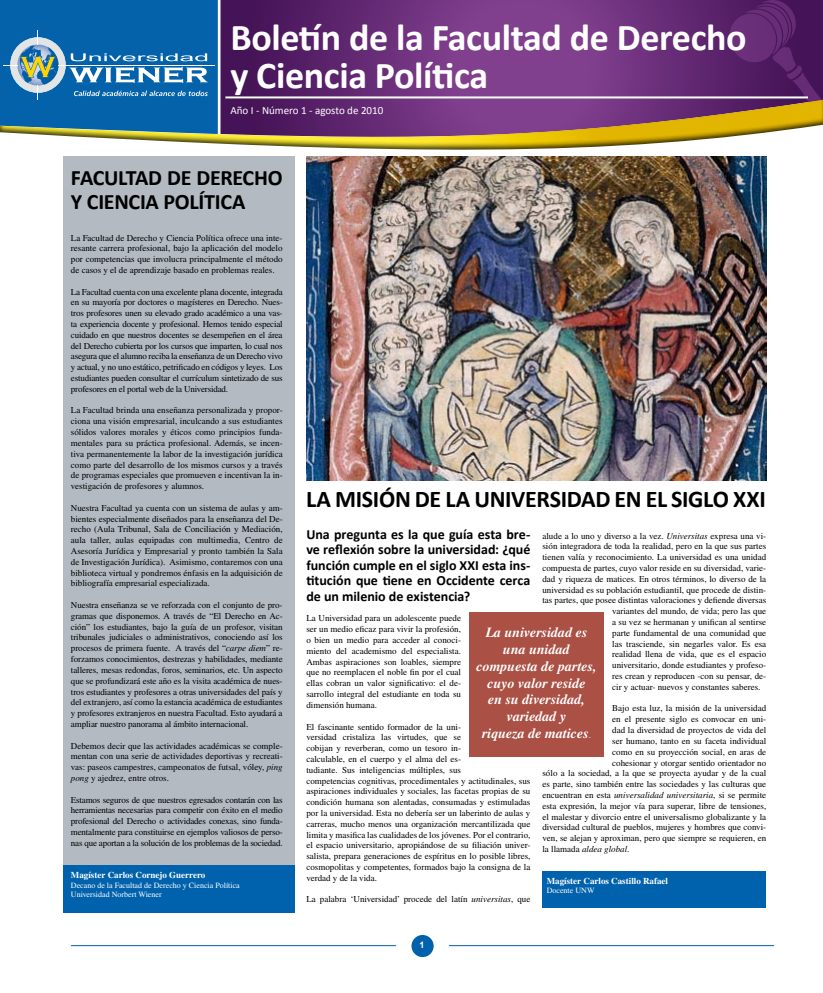
<style>
.page{position:relative;width:823px;height:993px;background:#fff}
.page>*{position:absolute;margin:0;border:0;box-sizing:border-box;transform-origin:0 0}
.t1{font:700 38px/38px "Calibri";letter-spacing:-.01em;color:#fff}
.t2{font:700 24px "Calibri";letter-spacing:-.015em;color:#000}
.t3{font:700 22px/24.2px "Calibri";letter-spacing:-.015em;color:#000}
.t4{font:700 14px/15.4px "Calibri";letter-spacing:-.005em;color:#000;text-align:justify}
.t5{font:italic 700 14px/16.8px "Times";color:#fff;text-align:center}
.t6{font:11px "Calibri";color:#fff}
.t7{font:9px/10.8px "Times";color:#000;text-align:justify}
.t8{font:700 9px "Times";color:#fff}
.t9{font:italic 9px "Times";color:#000}
.t10{font:700 9px "Arial";color:#fff}
.t11{font:8px/9.6px "Times";color:#fff}
.s1{font-style:italic}
.s2{font-style:normal}
.s3{font-weight:400;font-style:normal;font-size:9px}
</style>
<div class="page">
<div style="left:411px;top:934px;width:22px;height:22px;background:#0062ac;border-radius:50%"></div>
<hr style="left:71px;top:944px;width:324px;height:1px;background:#0062ac">
<hr style="left:449px;top:944px;width:324px;height:1px;background:#0062ac">
<svg style="left:220px;top:0;width:507px;height:99px;background:#6b307a"></svg>
<div style="left:542px;top:870px;width:223px;height:37px;background:#0062ac"></div>
<div style="left:63px;top:864px;width:231px;height:48px;background:#0062ac"></div>
<img style="left:306px;top:156px;width:459px;height:324px">
<div style="left:63px;top:156px;width:231px;height:708px;background:#b3bac1"></div>
<div style="left:469px;top:612px;width:134px;height:144px;background:#aa5044"></div>
<svg style="left:727px;top:0;width:95px;height:99px;background:#562067"></svg>
<hr style="left:225px;top:96px;width:582px;height:2px;background:#fff">
<div style="left:0;top:99px;width:822px;height:51px;background:#000;opacity:.75"></div>
<svg style="left:0;top:0;width:218px;height:134px;background:#2475ab"></svg>
<hr style="left:58px;top:65px;width:156px;height:1px;background:#fff">
<h1 class="t1" style="left:230px;top:16px;width:517px">Boletín de la Facultad de Derecho y Ciencia Política</h1>
<p class="t6" style="left:230px;top:103px;width:154px">Año I - Número 1 - agosto de 2010</p>
<h3 class="t3" style="left:71px;top:164px;width:213px">FACULTAD DE DERECHO<br>Y CIENCIA POLÍTICA</h3>
<p class="t7" style="left:71px;top:232px;width:213px">La Facultad de Derecho y Ciencia Política ofrece una inte&shy;resante carrera profesional, bajo la aplicación del modelo por competencias que involucra principalmente el método de casos y el de aprendizaje basado en problemas reales.</p>
<p class="t7" style="left:71px;top:286px;width:213px">La Facultad cuenta con una excelente plana docente, integrada en su mayoría por doctores o magísteres en Derecho. Nues&shy;tros profesores unen su elevado grado académico a una vas&shy;ta experiencia docente y profesional. Hemos tenido especial cuidado en que nuestros docentes se desempeñen en el área del Derecho cubierta por los cursos que imparten, lo cual nos asegura que el alumno reciba la enseñanza de un Derecho vivo y actual, y no uno estático, petrificado en códigos y leyes. Los estudiantes pueden consultar el currículum sintetizado de sus profesores en el portal web de la Universidad.</p>
<p class="t7" style="left:71px;top:405px;width:213px">La Facultad brinda una enseñanza personalizada y propor&shy;ciona una visión empresarial, inculcando a sus estudiantes sólidos valores morales y éticos como principios funda&shy;mentales para su práctica profesional. Además, se incen&shy;tiva permanentemente la labor de la investigación jurídica como parte del desarrollo de los mismos cursos y a través de programas especiales que promueven e incentivan la in&shy;vestigación de profesores y alumnos.</p>
<p class="t7" style="left:71px;top:502px;width:213px">Nuestra Facultad ya cuenta con un sistema de aulas y am&shy;bientes especialmente diseñados para la enseñanza del De&shy;recho (Aula Tribunal, Sala de Conciliación y Mediación, aula taller, aulas equipadas con multimedia, Centro de Asesoría Jurídica y Empresarial y pronto también la Sala de Investigación Jurídica). Asimismo, contaremos con una biblioteca virtual y pondremos énfasis en la adquisición de bibliografía empresarial especializada.</p>
<p class="t7" style="left:71px;top:599px;width:213px">Nuestra enseñanza se ve reforzada con el conjunto de pro&shy;gramas que disponemos. A través de “El Derecho en Ac&shy;ción” los estudiantes, bajo la guía de un profesor, visitan tribunales judiciales o administrativos, conociendo así los procesos de primera fuente. A través del “<span class="s1">carpe diem</span>” re&shy;forzamos conocimientos, destrezas y habilidades, mediante talleres, mesas redondas, foros, seminarios, etc. Un aspecto que se profundizará este año es la visita académica de nues&shy;tros estudiantes y profesores a otras universidades del país y del extranjero, así como la estancia académica de estudiantes y profesores extranjeros en nuestra Facultad. Esto ayudará a ampliar nuestro panorama al ámbito internacional.</p>
<p class="t7" style="left:71px;top:739px;width:213px">Debemos decir que las actividades académicas se comple&shy;mentan con una serie de actividades deportivas y recreati&shy;vas: paseos campestres, campeonatos de futsal, vóley, <span class="s1">ping pong</span> y ajedrez, entre otros.</p>
<p class="t7" style="left:71px;top:793px;width:213px">Estamos seguros de que nuestros egresados contarán con las herramientas necesarias para competir con éxito en el medio profesional del Derecho o actividades conexas, sino funda&shy;mentalmente para constituirse en ejemplos valiosos de perso&shy;nas que aportan a la solución de los problemas de la sociedad.</p>
<p class="t8" style="left:71px;top:869px;width:136px">Magíster Carlos Cornejo Guerrero</p>
<p class="t11" style="left:71px;top:880px;width:170px">Decano de la Facultad de Derecho y Ciencia Política<br>Universidad Norbert Wiener</p>
<h2 class="t2" style="left:306px;top:484px;width:461px">LA MISIÓN DE LA UNIVERSIDAD EN EL SIGLO XXI</h2>
<h3 class="t4" style="left:306px;top:525px;width:225px">Una pregunta es la que guía esta bre&shy;ve reflexión sobre la universidad: ¿qué función cumple en el siglo XXI esta ins&shy;titución que tiene en Occidente cerca de un milenio de existencia?</h3>
<p class="t7" style="left:306px;top:612px;width:156px">La Universidad para un adolescente puede ser un medio eficaz para vivir la profesión, o bien un medio para acceder al conoci&shy;miento del academismo del especialista.<br>Ambas aspiraciones son loables, siempre que no reemplacen el noble fin por el cual ellas cobran un valor significativo: el de&shy;sarrollo integral del estudiante en toda su dimensión humana.</p>
<p class="t7" style="left:306px;top:720px;width:225px;text-align:left">El fascinante sentido formador de la uni-<br>versidad cristaliza las virtudes, que se<br>cobijan y reverberan, como un tesoro in-<br>calculable, en el cuerpo y el alma del es-<br>tudiante. Sus inteligencias múltiples, sus<br>competencias cognitivas, procedimentales y actitudinales, sus aspiraciones individuales y sociales, las facetas propias de su condición humana son alentadas, consumadas y estimuladas por la universidad. Esta no debería ser un laberinto de aulas y carreras, mucho menos una organización mercantilizada que limita y masifica las cualidades de los jóvenes. Por el contrario, el espacio universitario, apropiándose de su filiación univer&shy;salista, prepara generaciones de espíritus en lo posible libres, cosmopolitas y competentes, formados bajo la consigna de la verdad y de la vida.</p>
<p class="t7" style="left:306px;top:893px;width:225px">La palabra ‘Universidad’ procede del latín <span class="s1">universitas</span>, que</p>
<p class="t7" style="left:542px;top:530px;width:225px">alude a lo uno y diverso a la vez. <span class="s1">Universitas</span> expresa una vi-</p>
<p class="t7" style="left:542px;top:540px;width:225px">sión integradora de toda la realidad, pero en la que sus partes</p>
<p class="t7" style="left:542px;top:551px;width:225px">tienen valía y reconocimiento. La universidad es una unidad</p>
<p class="t7" style="left:542px;top:562px;width:225px">compuesta de partes, cuyo valor reside en su diversidad, varie-</p>
<p class="t7" style="left:542px;top:573px;width:225px">dad y riqueza de matices. En otros términos, lo diverso de la</p>
<p class="t7" style="left:542px;top:584px;width:225px">universidad es su población estudiantil, que procede de distin-</p>
<p class="t7" style="left:542px;top:594px;width:225px">tas partes, que posee distintas valoraciones y defiende diversas</p>
<p class="t7" style="left:612px;top:605px;width:155px">variantes del mundo, de vida; pero las que</p>
<p class="t7" style="left:612px;top:616px;width:155px">a su vez se hermanan y unifican al sentirse</p>
<p class="t7" style="left:612px;top:627px;width:155px">parte fundamental de una comunidad que</p>
<p class="t7" style="left:612px;top:638px;width:155px">las trasciende, sin negarles valor. Es esa</p>
<p class="t7" style="left:612px;top:648px;width:155px">realidad llena de vida, que es el espacio</p>
<p class="t7" style="left:612px;top:659px;width:155px">universitario, donde estudiantes y profeso-</p>
<p class="t7" style="left:612px;top:670px;width:155px">res crean y reproducen -con su pensar, de-</p>
<p class="t7" style="left:612px;top:681px;width:150px">cir y actuar- nuevos y constantes saberes.</p>
<p class="t7" style="left:612px;top:702px;width:155px">Bajo esta luz, la misión de la universidad</p>
<p class="t7" style="left:612px;top:713px;width:155px">en el presente siglo es convocar en uni-</p>
<p class="t7" style="left:612px;top:724px;width:155px">dad la diversidad de proyectos de vida del</p>
<p class="t7" style="left:612px;top:735px;width:155px">ser humano, tanto en su faceta individual</p>
<p class="t7" style="left:612px;top:746px;width:155px">como en su proyección social, en aras de</p>
<p class="t7" style="left:612px;top:756px;width:155px">cohesionar y otorgar sentido orientador no</p>
<p class="t7" style="left:542px;top:767px;width:225px">sólo a la sociedad, a la que se proyecta ayudar y de la cual</p>
<p class="t7" style="left:542px;top:778px;width:225px">es parte, sino también entre las sociedades y las culturas que</p>
<p class="t7" style="left:542px;top:789px;width:225px">encuentran en esta <span class="s1">universalidad universitaria</span>, si se permite</p>
<p class="t7" style="left:542px;top:800px;width:225px">esta expresión, la mejor vía para superar, libre de tensiones,</p>
<p class="t7" style="left:542px;top:810px;width:225px">el malestar y divorcio entre el universalismo globalizante y la</p>
<p class="t7" style="left:542px;top:821px;width:225px">diversidad cultural de pueblos, mujeres y hombres que convi-</p>
<p class="t7" style="left:542px;top:832px;width:225px">ven, se alejan y aproximan, pero que siempre se requieren, en</p>
<p class="t9" style="left:542px;top:843px;width:88px"><span class="s2">la llamada</span> aldea global<span class="s2">.</span></p>
<h3 class="t5" style="left:476px;top:623px;width:122px">La universidad es una unidad compuesta de partes, cuyo valor reside<br>en su diversidad, variedad y<br>riqueza de matices<span class="s3">.</span></h3>
<p class="t8" style="left:546px;top:875px;width:123px">Magíster Carlos Castillo Rafael</p>
<p class="t11" style="left:546px;top:885px;width:49px">Docente UNW</p>
<p class="t10" style="left:419px;top:939px;width:7px">1</p>
</div>
